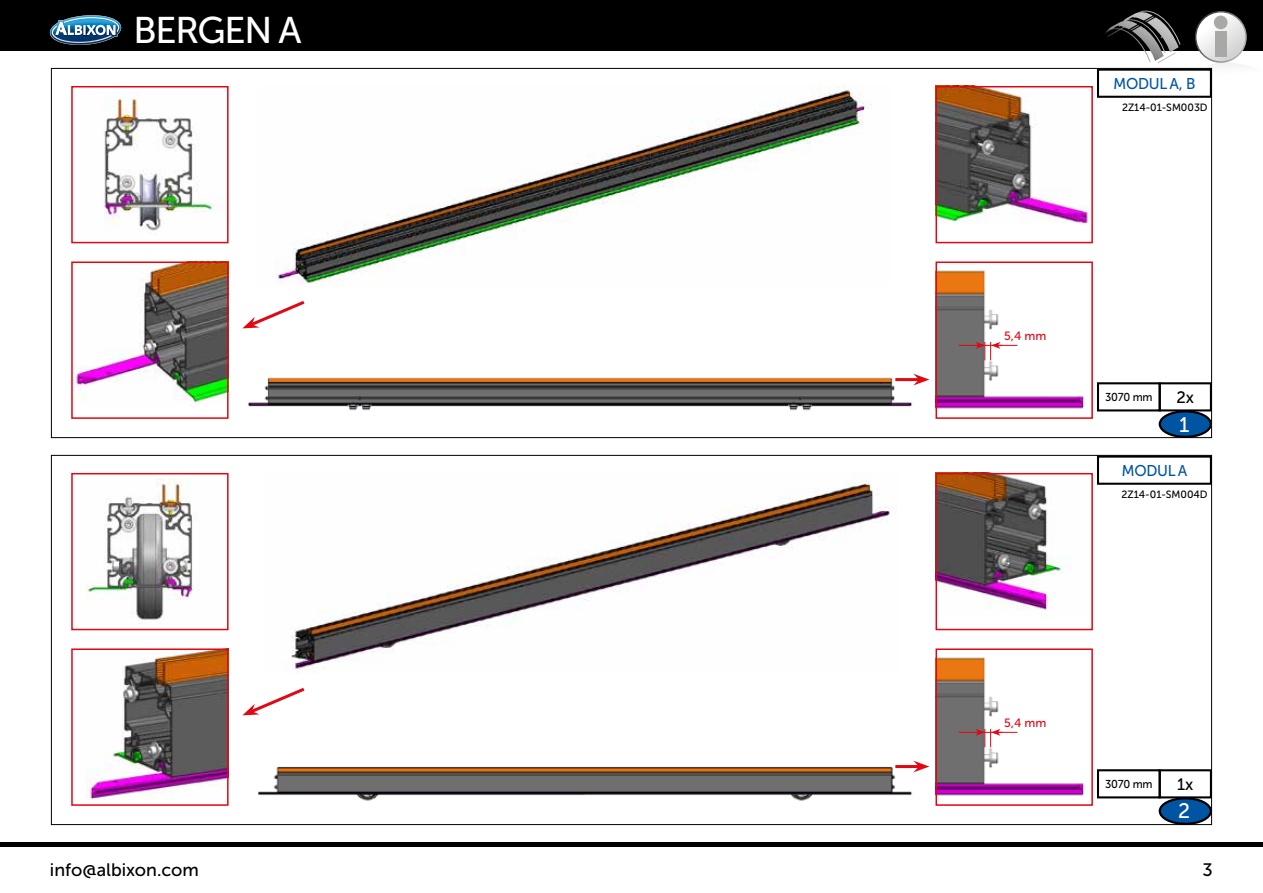
<style>
.page{position:relative;width:1263px;height:893px;background:#fff}
.page>*{position:absolute;margin:0;border:0;box-sizing:border-box;transform-origin:0 0}
.t1{font:37.05px "Museo Sans Cyrl 500";letter-spacing:-.03em;color:#fff}
.t2{font:21px "Museo Sans Cyrl 500";color:#fff}
.t3{font:18px "Museo Sans Cyrl 500";color:#000}
.t4{font:16.5px "Museo Sans Cyrl 500";color:#000}
.t5{font:15.6px "Museo Sans Cyrl 500";letter-spacing:-.02em;color:#0055a3;scale:.96 1}
.t6{font:12px "Museo Sans Cyrl 500";color:#e30613}
.t7{font:11.4px "Museo Sans Cyrl 500";letter-spacing:-.02em;color:#000;scale:.96 1}
.t8{font:10.5px "Museo Sans Cyrl 500";color:#000}
</style>
<div class="page">
<div style="left:0;top:0;width:1263px;height:51px;background:#000"></div>
<hr style="left:0;top:842px;width:1263px;height:4px;background:#000">
<svg style="left:1196px;top:12px;width:50px;height:50px"></svg>
<div style="left:1195px;top:11px;width:52px;height:52px;border:2px solid #fff;border-radius:50%"></div>
<svg style="left:1202px;top:62px;width:39px;height:26px"></svg>
<div style="left:1215px;top:32px;width:11px;height:25px;background:#a8a8a7"></div>
<div style="left:1214px;top:16px;width:13px;height:13px;background:#a8a8a7;border-radius:50%"></div>
<svg style="left:1105px;top:10px;width:76px;height:53px"></svg>
<svg style="left:50px;top:15px;width:71px;height:30px"></svg>
<div style="left:1160px;top:411px;width:51px;height:26px;background:#0055a3;border-radius:50%"></div>
<div style="left:1159px;top:410px;width:53px;height:28px;border:2px solid #000;border-radius:50%"></div>
<img style="left:104px;top:91px;width:117px;height:140px">
<div style="left:71px;top:86px;width:158px;height:157px;border:2px solid #e30613"></div>
<img style="left:275px;top:87px;width:596px;height:200px">
<img style="left:74px;top:264px;width:152px;height:142px">
<div style="left:71px;top:261px;width:158px;height:158px;border:2px solid #e30613"></div>
<img style="left:938px;top:89px;width:152px;height:135px">
<div style="left:935px;top:86px;width:158px;height:157px;border:2px solid #e30613"></div>
<img style="left:938px;top:270px;width:146px;height:139px">
<div style="left:935px;top:261px;width:158px;height:158px;border:2px solid #e30613"></div>
<div style="left:1159px;top:382px;width:53px;height:29px;border:2px solid #000"></div>
<div style="left:1097px;top:382px;width:64px;height:29px;border:2px solid #000"></div>
<div style="left:1097px;top:69px;width:115px;height:29px;border:2px solid #000"></div>
<img style="left:242px;top:328px;width:673px;height:83px">
<svg style="left:243px;top:301px;width:62px;height:27px"></svg>
<hr style="left:895px;top:378px;width:24px;height:3px;background:#e30613">
<svg style="left:913px;top:374px;width:16px;height:11px"></svg>
<svg style="left:959px;top:342px;width:58px;height:18px"></svg>
<div style="left:1160px;top:798px;width:51px;height:26px;background:#0055a3;border-radius:50%"></div>
<div style="left:1159px;top:797px;width:53px;height:28px;border:2px solid #000;border-radius:50%"></div>
<img style="left:86px;top:479px;width:108px;height:141px">
<div style="left:71px;top:473px;width:158px;height:157px;border:2px solid #e30613"></div>
<img style="left:291px;top:474px;width:606px;height:197px">
<img style="left:86px;top:651px;width:140px;height:148px">
<div style="left:71px;top:648px;width:158px;height:158px;border:2px solid #e30613"></div>
<img style="left:938px;top:476px;width:133px;height:134px">
<div style="left:935px;top:473px;width:158px;height:157px;border:2px solid #e30613"></div>
<img style="left:938px;top:657px;width:146px;height:139px">
<div style="left:935px;top:648px;width:158px;height:158px;border:2px solid #e30613"></div>
<div style="left:1159px;top:769px;width:53px;height:29px;border:2px solid #000"></div>
<div style="left:1097px;top:769px;width:64px;height:29px;border:2px solid #000"></div>
<div style="left:1097px;top:456px;width:115px;height:29px;border:2px solid #000"></div>
<img style="left:242px;top:715px;width:672px;height:86px">
<svg style="left:243px;top:688px;width:62px;height:27px"></svg>
<hr style="left:895px;top:765px;width:24px;height:3px;background:#e30613">
<svg style="left:913px;top:761px;width:16px;height:11px"></svg>
<svg style="left:959px;top:729px;width:58px;height:18px"></svg>
<h1 class="t1" style="left:134px;top:10px;width:170px">BERGEN A</h1>
<h3 class="t5" style="left:1113px;top:75px;width:87px">MODUL A, B</h3>
<p class="t8" style="left:1122px;top:102px;width:87px">2Z14-01-SM003D</p>
<p class="t6" style="left:1004px;top:330px;width:44px">5,4 mm</p>
<p class="t7" style="left:1105px;top:391px;width:51px">3070 mm</p>
<h3 class="t4" style="left:1176px;top:388px;width:19px">2x</h3>
<h2 class="t2" style="left:1179px;top:413px;width:12px">1</h2>
<h3 class="t5" style="left:1122px;top:462px;width:70px">MODUL A</h3>
<p class="t8" style="left:1121px;top:489px;width:88px">2Z14-01-SM004D</p>
<p class="t6" style="left:1004px;top:717px;width:44px">5,4 mm</p>
<p class="t7" style="left:1105px;top:778px;width:51px">3070 mm</p>
<h3 class="t4" style="left:1177px;top:775px;width:18px">1x</h3>
<h2 class="t2" style="left:1178px;top:800px;width:14px">2</h2>
<h3 class="t3" style="left:50px;top:860px;width:150px">info@albixon.com</h3>
<h3 class="t3" style="left:1202px;top:860px;width:12px">3</h3>
</div>
